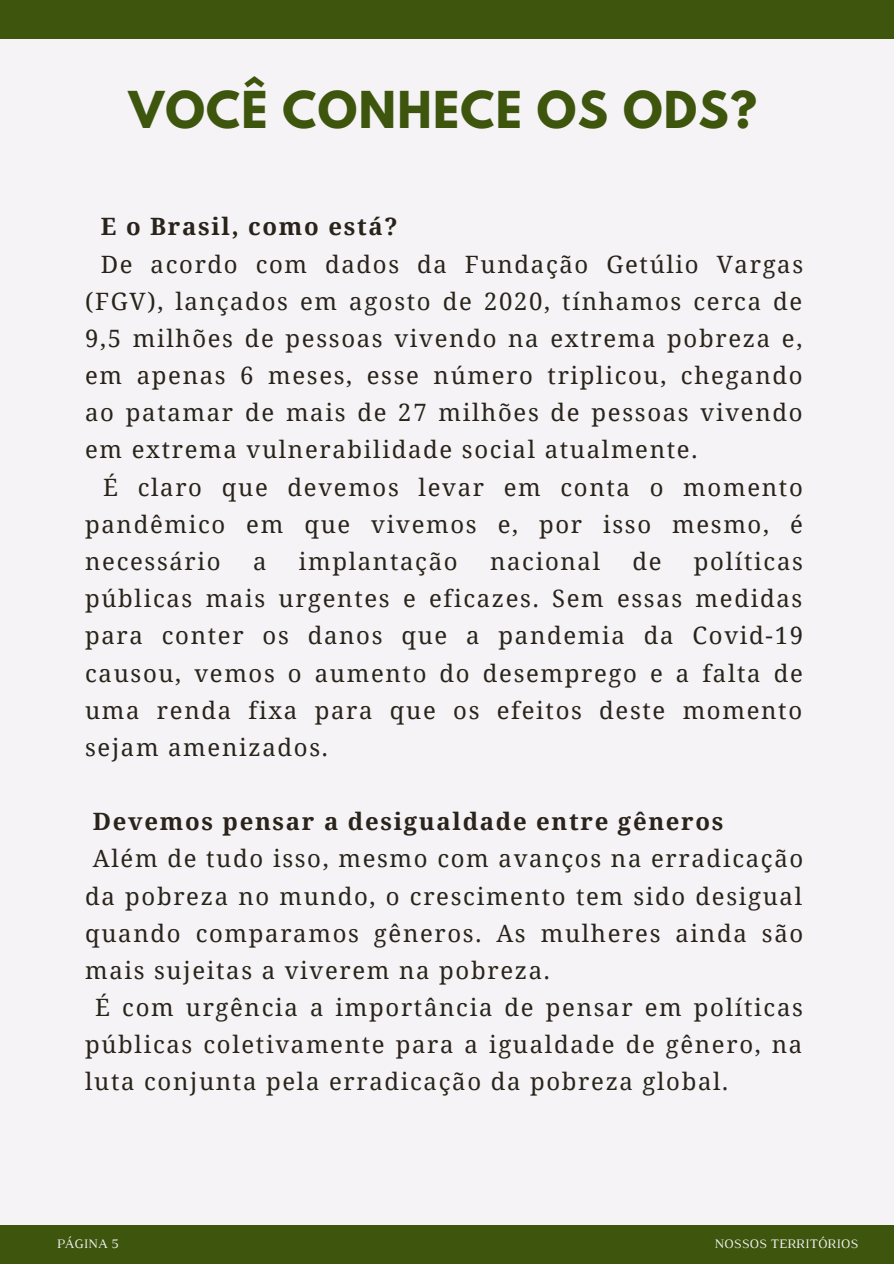
<style>
.page{position:relative;width:894px;height:1264px;background:#fff}
.page>*{position:absolute;margin:0;border:0;box-sizing:border-box;transform-origin:0 0}
.t1{font:700 45px "League Spartan";letter-spacing:.03em;color:#3d550c}
.t2{font:23.85px/37.2px "Noto Serif";letter-spacing:.07em;color:#29231b;text-align:justify}
.t3{font:700 23.85px "Noto Serif";letter-spacing:.07em;color:#29231b}
.t4{font:13.2px "Luthier";color:#f5f3f5}
</style>
<div class="page">
<div style="left:0;top:0;width:893px;height:1263px;background:#f5f3f5"></div>
<div style="left:0;top:1224px;width:893px;height:39px;background:#3d550c"></div>
<div style="left:0;top:0;width:893px;height:39px;background:#3d550c"></div>
<p class="t1" style="left:129px;top:87px;width:629px">VOCÊ CONHECE OS ODS?</p>
<p class="t3" style="left:101px;top:210px;width:298px">E o Brasil, como está?</p>
<p class="t2" style="left:85px;top:245px;width:719px;text-indent:16px">De acordo com dados da Fundação Getúlio Vargas (FGV), lançados em agosto de 2020, tínhamos cerca de 9,5 milhões de pessoas vivendo na extrema pobreza e, em apenas 6 meses, esse número triplicou, chegando ao patamar de mais de 27 milhões de pessoas vivendo em extrema vulnerabilidade social atualmente.</p>
<p class="t2" style="left:85px;top:468px;width:719px;text-indent:18px">É claro que devemos levar em conta o momento pandêmico em que vivemos e, por isso mesmo, é necessário</p>
<p class="t2" style="left:85px;top:542px;width:719px;text-indent:608px">políticas públicas mais urgentes e eficazes. Sem essas medidas para conter os danos que a pandemia da Covid-19 causou, vemos o aumento do desemprego e a falta de uma renda fixa para que os efeitos deste momento sejam amenizados.</p>
<p class="t2" style="left:253px;top:542px;width:15px">a</p>
<p class="t2" style="left:299px;top:542px;width:160px">implantação</p>
<p class="t2" style="left:490px;top:542px;width:112px">nacional</p>
<p class="t2" style="left:632px;top:542px;width:31px">de</p>
<p class="t3" style="left:93px;top:804px;width:631px">Devemos pensar a desigualdade entre gêneros</p>
<p class="t2" style="left:85px;top:839px;width:719px;text-indent:8px">Além de tudo isso, mesmo com avanços na erradicação da pobreza no mundo, o crescimento tem sido desigual quando comparamos gêneros. As mulheres ainda são mais sujeitas a viverem na pobreza.</p>
<p class="t2" style="left:85px;top:988px;width:719px;text-indent:10px">É com urgência a importância de pensar em políticas públicas coletivamente para a igualdade de gênero, na luta conjunta pela erradicação da pobreza global.</p>
<p class="t4" style="left:57px;top:1239px;width:64px">PÁGINA 5</p>
<p class="t4" style="left:714px;top:1238px;width:145px">NOSSOS TERRITÓRIOS</p>
</div>
